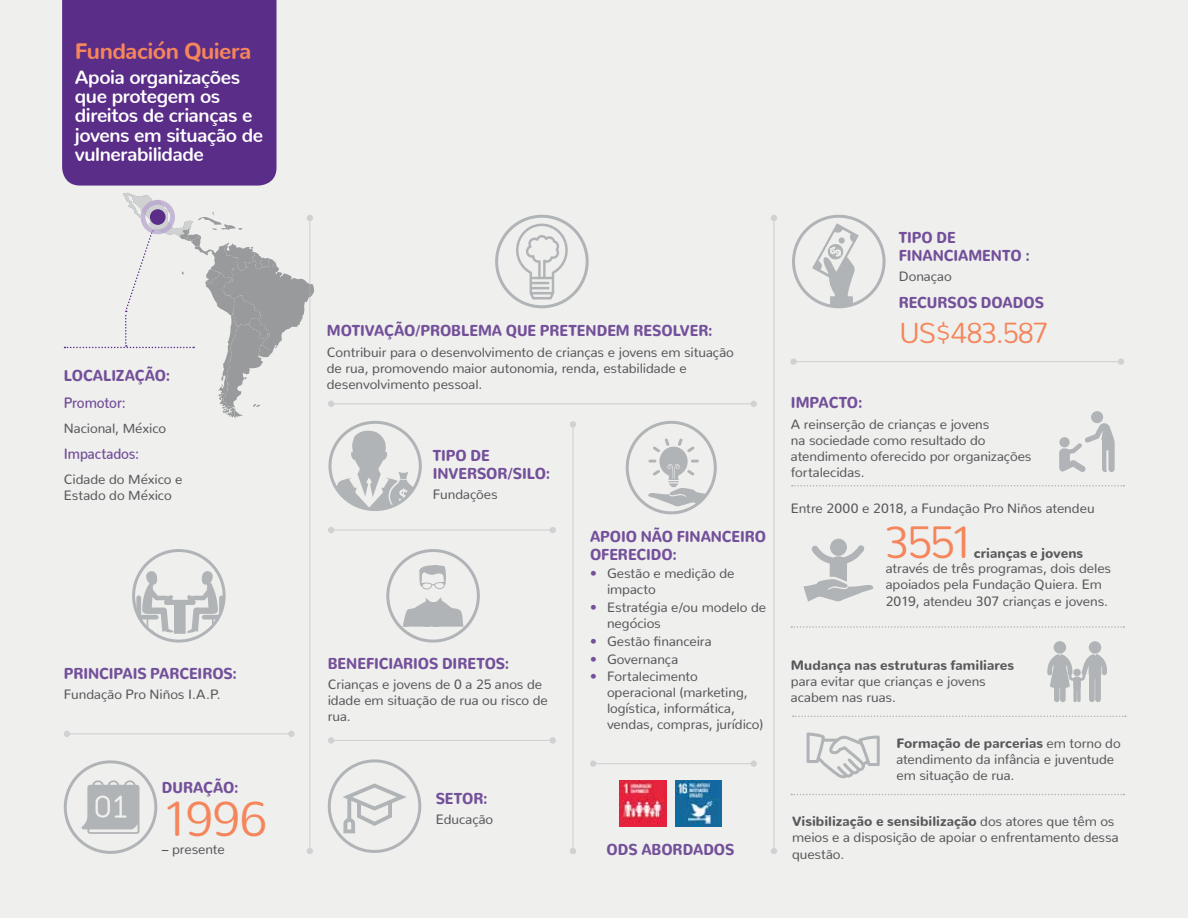
<style>
.page{position:relative;width:1188px;height:918px;background:#efefee}
.page>*{position:absolute;margin:0;border:0;box-sizing:border-box;transform-origin:0 0}
.t1{font:300 49.2px "Nunito";color:#f5855a}
.t2{font:300 45px "Nunito";color:#f5855a}
.t3{font:300 28.95px "Nunito";letter-spacing:-.055em;color:#f5855a}
.t4{font:800 22.35px "Nunito";letter-spacing:-.025em;color:#f5855a}
.t5{font:700 19.2px/19.2px "Nunito";letter-spacing:-.02em;color:#fff}
.t6{font:900 15.75px/18px "Nunito";letter-spacing:-.005em;color:#735099;scale:.9 1}
.t7{font:600 15px "Nunito";letter-spacing:-.005em;color:#735099;scale:.9 1}
.t8{font:13.5px/16.2px "Nunito";letter-spacing:-.005em;color:#58595b}
.t9{font:900 13.5px "Nunito";letter-spacing:.005em;color:#58595b}
.s1{font-weight:600;color:#735099}
.s2{font-weight:900}
</style>
<div class="page">
<svg style="left:136px;top:569px;width:86px;height:65px"></svg>
<div style="left:132px;top:549px;width:94px;height:94px;border:3px solid #b1b4b6;border-radius:50%"></div>
<svg style="left:81px;top:780px;width:59px;height:54px"></svg>
<div style="left:64px;top:760px;width:93px;height:94px;border:3px solid #b1b4b6;border-radius:50%"></div>
<svg style="left:791px;top:626px;width:333px;height:2px"></svg>
<svg style="left:793px;top:716px;width:333px;height:1px"></svg>
<svg style="left:791px;top:794px;width:333px;height:1px"></svg>
<svg style="left:792px;top:485px;width:332px;height:2px"></svg>
<hr style="left:572px;top:424px;width:2px;height:429px;background:#b1b4b6">
<div style="left:570px;top:421px;width:6px;height:7px;background:#d0d1d2;border-radius:50%"></div>
<svg style="left:570px;top:848px;width:6px;height:6px"></svg>
<hr style="left:773px;top:219px;width:2px;height:634px;background:#b1b4b6">
<svg style="left:771px;top:215px;width:6px;height:6px"></svg>
<svg style="left:771px;top:848px;width:6px;height:6px"></svg>
<hr style="left:309px;top:219px;width:1px;height:634px;background:#b1b4b6">
<svg style="left:307px;top:848px;width:6px;height:6px"></svg>
<svg style="left:335px;top:429px;width:82px;height:81px"></svg>
<div style="left:328px;top:421px;width:94px;height:90px;border:3px solid #b1b4b6;border-radius:50%"></div>
<div style="left:62px;top:0;width:215px;height:186px;background:#5a2d88"></div>
<svg style="left:647px;top:438px;width:60px;height:69px"></svg>
<div style="left:626px;top:421px;width:91px;height:93px;border:3px solid #b1b4b6;border-radius:50%"></div>
<hr style="left:591px;top:763px;width:163px;height:1px;background:#b1b4b6">
<div style="left:751px;top:760px;width:6px;height:7px;background:#d0d1d2;border-radius:50%"></div>
<div style="left:590px;top:760px;width:6px;height:7px;background:#d0d1d2;border-radius:50%"></div>
<hr style="left:792px;top:361px;width:329px;height:1px;background:#b1b4b6">
<div style="left:1118px;top:358px;width:6px;height:7px;background:#d0d1d2;border-radius:50%"></div>
<div style="left:790px;top:358px;width:7px;height:7px;background:#d0d1d2;border-radius:50%"></div>
<hr style="left:333px;top:740px;width:222px;height:1px;background:#b1b4b6">
<div style="left:550px;top:737px;width:6px;height:7px;background:#d0d1d2;border-radius:50%"></div>
<div style="left:328px;top:737px;width:6px;height:7px;background:#d0d1d2;border-radius:50%"></div>
<hr style="left:333px;top:529px;width:222px;height:2px;background:#b1b4b6">
<svg style="left:550px;top:527px;width:6px;height:6px"></svg>
<svg style="left:328px;top:527px;width:6px;height:6px"></svg>
<hr style="left:333px;top:403px;width:420px;height:1px;background:#b1b4b6">
<svg style="left:751px;top:401px;width:6px;height:6px"></svg>
<svg style="left:328px;top:401px;width:6px;height:6px"></svg>
<hr style="left:66px;top:733px;width:224px;height:1px;background:#b1b4b6">
<div style="left:288px;top:731px;width:7px;height:6px;background:#d0d1d2;border-radius:50%"></div>
<svg style="left:64px;top:731px;width:6px;height:6px"></svg>
<svg style="left:512px;top:220px;width:59px;height:80px"></svg>
<div style="left:495px;top:215px;width:94px;height:93px;border:3px solid #b1b4b6;border-radius:50%"></div>
<svg style="left:812px;top:223px;width:47px;height:84px"></svg>
<div style="left:792px;top:215px;width:94px;height:93px;border:3px solid #b1b4b6;border-radius:50%"></div>
<svg style="left:807px;top:732px;width:73px;height:46px"></svg>
<svg style="left:65px;top:193px;width:249px;height:225px"></svg>
<div style="left:150px;top:209px;width:16px;height:16px;background:#5a2d88;border-radius:50%"></div>
<div style="left:141px;top:200px;width:34px;height:34px;border:5px solid #b3a0cd;border-radius:50%"></div>
<svg style="left:343px;top:783px;width:63px;height:50px"></svg>
<div style="left:328px;top:759px;width:93px;height:94px;border:3px solid #b1b4b6;border-radius:50%"></div>
<svg style="left:403px;top:565px;width:60px;height:62px"></svg>
<div style="left:386px;top:549px;width:94px;height:94px;border:3px solid #b1b4b6;border-radius:50%"></div>
<img style="left:675px;top:781px;width:46px;height:46px">
<img style="left:620px;top:781px;width:46px;height:46px">
<svg style="left:1047px;top:641px;width:60px;height:61px"></svg>
<svg style="left:1059px;top:423px;width:56px;height:49px"></svg>
<div style="left:1091px;top:411px;width:12px;height:12px;background:#b1b4b6;border-radius:50%"></div>
<svg style="left:803px;top:539px;width:71px;height:63px"></svg>
<h3 class="t4" style="left:75px;top:31px;width:178px">Fundación Quiera</h3>
<h3 class="t5" style="left:75px;top:66px;width:190px">Apoia organizações que protegem os direitos de crianças e jovens em situação de vulnerabilidade</h3>
<p class="t6" style="left:64px;top:365px;width:120px">LOCALIZAÇÃO:</p>
<p class="t7" style="left:64px;top:389px;width:71px">Promotor:</p>
<p class="t8" style="left:64px;top:418px;width:104px">Nacional, México</p>
<p class="t7" style="left:64px;top:441px;width:85px">Impactados:</p>
<p class="t8" style="left:64px;top:469px;width:120px">Cidade do México e<br>Estado do México</p>
<p class="t6" style="left:64px;top:662px;width:194px">PRINCIPAIS PARCEIROS:</p>
<p class="t8" style="left:64px;top:685px;width:158px">Fundação Pro Niños I.A.P.</p>
<p class="t6" style="left:162px;top:776px;width:87px">DURAÇÃO:</p>
<h1 class="t1" style="left:162px;top:777px;width:107px">1996</h1>
<p class="t8" style="left:162px;top:840px;width:64px">– presente</p>
<p class="t6" style="left:327px;top:320px;width:430px">MOTIVAÇÃO/PROBLEMA QUE PRETENDEM RESOLVER:</p>
<p class="t8" style="left:327px;top:343px;width:409px">Contribuir para o desenvolvimento de crianças e jovens em situação de rua, promovendo maior autonomia, renda, estabilidade e desenvolvimento pessoal.</p>
<p class="t6" style="left:433px;top:444px;width:132px">TIPO DE<br>INVERSOR/SILO:</p>
<p class="t8" style="left:433px;top:485px;width:66px">Fundações</p>
<p class="t6" style="left:328px;top:652px;width:203px">BENEFICIARIOS DIRETOS:</p>
<p class="t8" style="left:328px;top:675px;width:222px">Crianças e jovens de 0 a 25 anos de idade em situação de rua ou risco de rua.</p>
<p class="t6" style="left:436px;top:787px;width:59px">SETOR:</p>
<p class="t8" style="left:436px;top:810px;width:59px">Educação</p>
<p class="t6" style="left:590px;top:526px;width:197px">APOIO NÃO FINANCEIRO<br>OFERECIDO:</p>
<p class="t8" style="left:607px;top:564px;width:129px;line-height:15.8px;text-indent:-17px"><span class="s1">•</span> Gestão e medição de impacto</p>
<p class="t8" style="left:607px;top:598px;width:161px;line-height:15.8px;text-indent:-17px"><span class="s1">•</span> Estratégia e/ou modelo de negócios</p>
<p class="t8" style="left:590px;top:631px;width:123px"><span class="s1">•</span> Gestão financeira</p>
<p class="t8" style="left:590px;top:649px;width:90px"><span class="s1">•</span> Governança</p>
<p class="t8" style="left:607px;top:667px;width:158px;line-height:15.8px;text-indent:-17px"><span class="s1">•</span> Fortalecimento operacional (marketing, logística, informática, vendas, compras, jurídico)</p>
<p class="t6" style="left:607px;top:838px;width:144px">ODS ABORDADOS</p>
<p class="t6" style="left:791px;top:391px;width:81px">IMPACTO:</p>
<p class="t6" style="left:899px;top:226px;width:147px">TIPO DE<br>FINANCIAMENTO :</p>
<p class="t8" style="left:899px;top:267px;width:55px">Donaçao</p>
<p class="t6" style="left:899px;top:291px;width:163px">RECURSOS DOADOS</p>
<h3 class="t3" style="left:899px;top:309px;width:151px">US$483.587</h3>
<p class="t8" style="left:791px;top:414px;width:242px">A reinserção de crianças e jovens<br>na sociedade como resultado do atendimento oferecido por organizações fortalecidas.</p>
<p class="t8" style="left:791px;top:499px;width:305px">Entre 2000 e 2018, a Fundação Pro Niños atendeu</p>
<p class="t9" style="left:974px;top:540px;width:111px">crianças e jovens</p>
<h2 class="t2" style="left:884px;top:504px;width:92px">3551</h2>
<p class="t8" style="left:886px;top:559px;width:227px">através de três programas, dois deles apoiados pela Fundação Quiera. Em<br>2019, atendeu 307 crianças e jovens.</p>
<p class="t9" style="left:791px;top:652px;width:225px">Mudança nas estruturas familiares</p>
<p class="t8" style="left:791px;top:672px;width:196px">para evitar que crianças e jovens acabem nas ruas.</p>
<p class="t8" style="left:896px;top:734px;width:226px"><span class="s2">Formação de parcerias</span> em torno do atendimento da infância e juventude em situação de rua.</p>
<p class="t8" style="left:792px;top:812px;width:328px"><span class="s2">Visibilização e sensibilização</span> dos atores que têm os meios e a disposição de apoiar o enfrentamento dessa questão.</p>
</div>
